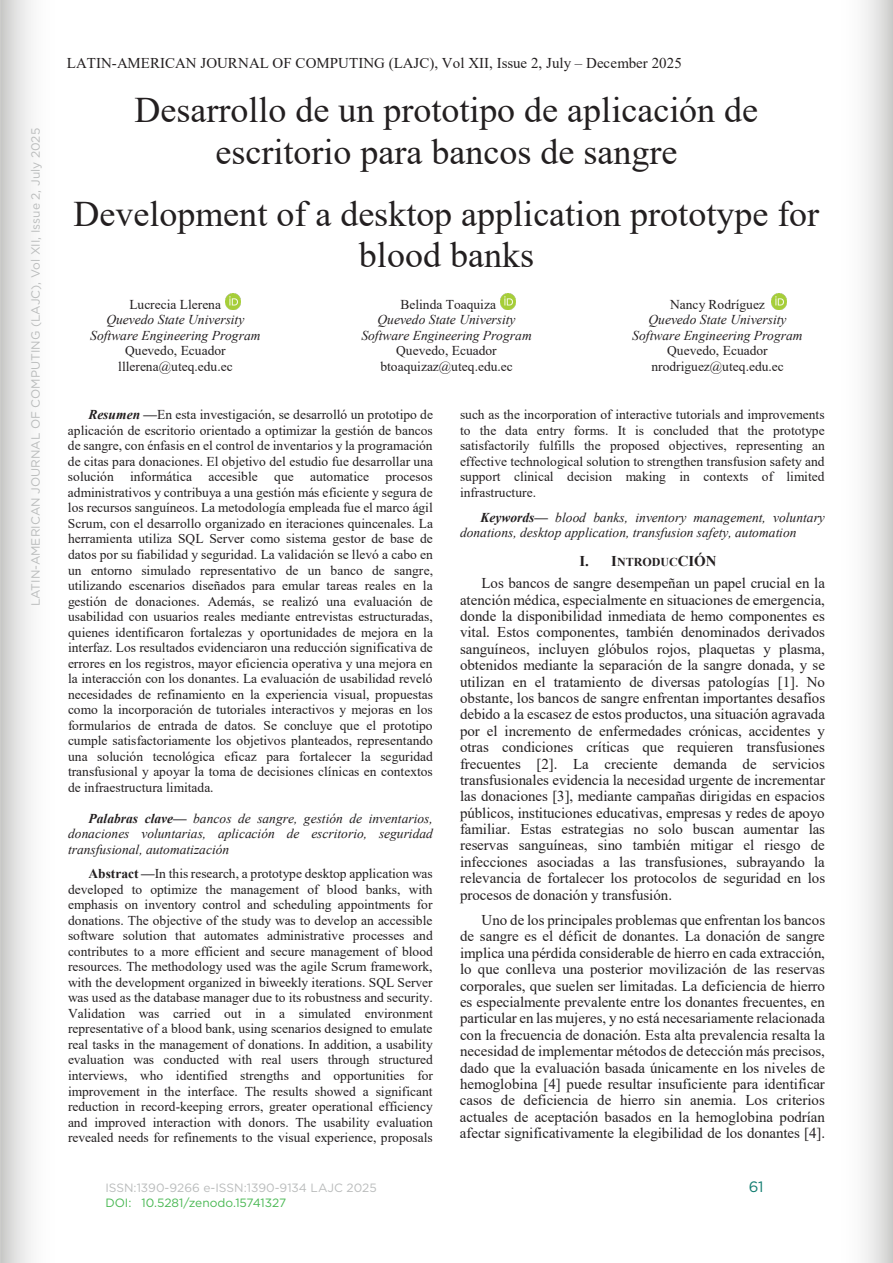
<style>
.page{position:relative;width:893px;height:1263px;background:#fff}
.page>*{position:absolute;margin:0;border:0;box-sizing:border-box;transform-origin:0 0}
.t1{font:36px/41.4px "Times New Roman";color:#231f20;text-align:center}
.t2{font:15px/16.4px "Times New Roman";color:#231f20;text-align:justify}
.t3{font:15px "Gotham";color:#117c70}
.t4{font:13.5px/15.6px "Times New Roman";color:#231f20;text-align:center}
.t5{font:italic 13.5px/15.5px "Times New Roman";color:#231f20;text-align:justify}
.t6{font:12px "Gotham";color:#babcbc}
.t7{font:12px "Gotham";color:#49b853}
.s1{font-style:italic}
.s2{font-weight:700;font-style:italic}
.s3{font-weight:700}
.s4{font-weight:700;font-size:12px}
</style>
<div class="page">
<img style="left:225px;top:294px;width:15px;height:15px">
<img style="left:500px;top:294px;width:16px;height:15px">
<img style="left:771px;top:294px;width:16px;height:15px">
<p class="t6" style="left:28px;top:606px;width:480px;rotate:-90deg">LATIN-AMERICAN JOURNAL OF COMPUTING (LAJC), Vol XII, Issue 2, July 2025</p>
<p class="t2" style="left:67px;top:54px;width:616px">LATIN-AMERICAN JOURNAL OF COMPUTING (LAJC), Vol XII, Issue 2, July – December 2025</p>
<p class="t1" style="left:134px;top:88px;width:625px">Desarrollo de un prototipo de aplicación de escritorio para bancos de sangre</p>
<p class="t1" style="left:73px;top:192px;width:747px">Development of a desktop application prototype for blood banks</p>
<p class="t4" style="left:90px;top:296px;width:172px">Lucrecia Llerena<br><span class="s1">Quevedo State University<br>Software Engineering Program<br></span>Quevedo, Ecuador lllerena@uteq.edu.ec</p>
<p class="t4" style="left:361px;top:296px;width:172px">Belinda Toaquiza<br><span class="s1">Quevedo State University<br>Software Engineering Program<br></span>Quevedo, Ecuador btoaquizaz@uteq.edu.ec</p>
<p class="t4" style="left:632px;top:296px;width:172px">Nancy Rodríguez<br><span class="s1">Quevedo State University<br>Software Engineering Program<br></span>Quevedo, Ecuador nrodriguez@uteq.edu.ec</p>
<p class="t4" style="left:68px;top:406px;width:367px;text-align:justify;text-indent:20px"><span class="s2">Resumen</span> <span class="s3">—</span>En esta investigación, se desarrolló un prototipo de aplicación de escritorio orientado a optimizar la gestión de bancos de sangre, con énfasis en el control de inventarios y la programación de citas para donaciones. El objetivo del estudio fue desarrollar una solución informática accesible que automatice procesos administrativos y contribuya a una gestión más eficiente y segura de los recursos sanguíneos. La metodología empleada fue el marco ágil Scrum, con el desarrollo organizado en iteraciones quincenales. La herramienta utiliza SQL Server como sistema gestor de base de datos por su fiabilidad y seguridad. La validación se llevó a cabo en un entorno simulado representativo de un banco de sangre, utilizando escenarios diseñados para emular tareas reales en la gestión de donaciones. Además, se realizó una evaluación de usabilidad con usuarios reales mediante entrevistas estructuradas, quienes identificaron fortalezas y oportunidades de mejora en la interfaz. Los resultados evidenciaron una reducción significativa de errores en los registros, mayor eficiencia operativa y una mejora en la interacción con los donantes. La evaluación de usabilidad reveló necesidades de refinamiento en la experiencia visual, propuestas como la incorporación de tutoriales interactivos y mejoras en los formularios de entrada de datos. Se concluye que el prototipo cumple satisfactoriamente los objetivos planteados, representando una solución tecnológica eficaz para fortalecer la seguridad transfusional y apoyar la toma de decisiones clínicas en contextos de infraestructura limitada.</p>
<p class="t5" style="left:68px;top:810px;width:366px;text-indent:21px"><span class="s3">Palabras clave—</span> bancos de sangre, gestión de inventarios, donaciones voluntarias, aplicación de escritorio, seguridad transfusional, automatización</p>
<p class="t4" style="left:68px;top:865px;width:366px;text-align:justify;text-indent:21px"><span class="s3">Abstract</span> <span class="s2">—</span>In this research, a prototype desktop application was developed to optimize the management of blood banks, with emphasis on inventory control and scheduling appointments for donations. The objective of the study was to develop an accessible software solution that automates administrative processes and contributes to a more efficient and secure management of blood resources. The methodology used was the agile Scrum framework, with the development organized in biweekly iterations. SQL Server was used as the database manager due to its robustness and security.<br>Validation was carried out in a simulated environment representative of a blood bank, using scenarios designed to emulate real tasks in the management of donations. In addition, a usability evaluation was conducted with real users through structured interviews, who identified strengths and opportunities for improvement in the interface. The results showed a significant reduction in record-keeping errors, greater operational efficiency and improved interaction with donors. The usability evaluation revealed needs for refinements to the visual experience, proposals</p>
<p class="t4" style="left:460px;top:407px;width:366px;text-align:justify">such as the incorporation of interactive tutorials and improvements to the data entry forms. It is concluded that the prototype satisfactorily fulfills the proposed objectives, representing an effective technological solution to strengthen transfusion safety and support clinical decision making in contexts of limited infrastructure.</p>
<p class="t5" style="left:460px;top:509px;width:366px;text-indent:21px"><span class="s3">Keywords—</span> blood banks, inventory management, voluntary donations, desktop application, transfusion safety, automation</p>
<p class="t2" style="left:482px;top:549px;width:345px;line-height:22.5px;text-indent:98px"><span class="s3">I. I</span><span class="s4">NTRODUC</span><span class="s3">CIÓN<br></span>Los bancos de sangre desempeñan un papel crucial en la</p>
<p class="t2" style="left:460px;top:591px;width:367px">atención médica, especialmente en situaciones de emergencia, donde la disponibilidad inmediata de hemo componentes es vital. Estos componentes, también denominados derivados sanguíneos, incluyen glóbulos rojos, plaquetas y plasma, obtenidos mediante la separación de la sangre donada, y se utilizan en el tratamiento de diversas patologías [1]. No obstante, los bancos de sangre enfrentan importantes desafíos debido a la escasez de estos productos, una situación agravada por el incremento de enfermedades crónicas, accidentes y otras condiciones críticas que requieren transfusiones frecuentes [2]. La creciente demanda de servicios transfusionales evidencia la necesidad urgente de incrementar las donaciones [3], mediante campañas dirigidas en espacios públicos, instituciones educativas, empresas y redes de apoyo familiar. Estas estrategias no solo buscan aumentar las reservas sanguíneas, sino también mitigar el riesgo de infecciones asociadas a las transfusiones, subrayando la relevancia de fortalecer los protocolos de seguridad en los procesos de donación y transfusión.</p>
<p class="t2" style="left:460px;top:911px;width:367px;text-indent:22px">Uno de los principales problemas que enfrentan los bancos de sangre es el déficit de donantes. La donación de sangre implica una pérdida considerable de hierro en cada extracción, lo que conlleva una posterior movilización de las reservas corporales, que suelen ser limitadas. La deficiencia de hierro es especialmente prevalente entre los donantes frecuentes, en particular en las mujeres, y no está necesariamente relacionada con la frecuencia de donación. Esta alta prevalencia resalta la necesidad de implementar métodos de detección más precisos, dado que la evaluación basada únicamente en los niveles de hemoglobina [4] puede resultar insuficiente para identificar casos de deficiencia de hierro sin anemia. Los criterios actuales de aceptación basados en la hemoglobina podrían afectar significativamente la elegibilidad de los donantes [4].</p>
<p class="t6" style="left:105px;top:1180px;width:273px">ISSN:1390-9266 e-ISSN:1390-9134 LAJC 2025</p>
<p class="t3" style="left:749px;top:1177px;width:16px">61</p>
<p class="t7" style="left:105px;top:1195px;width:28px">DOI:</p>
<p class="t7" style="left:142px;top:1195px;width:146px">10.5281/zenodo.15741327</p>
</div>
